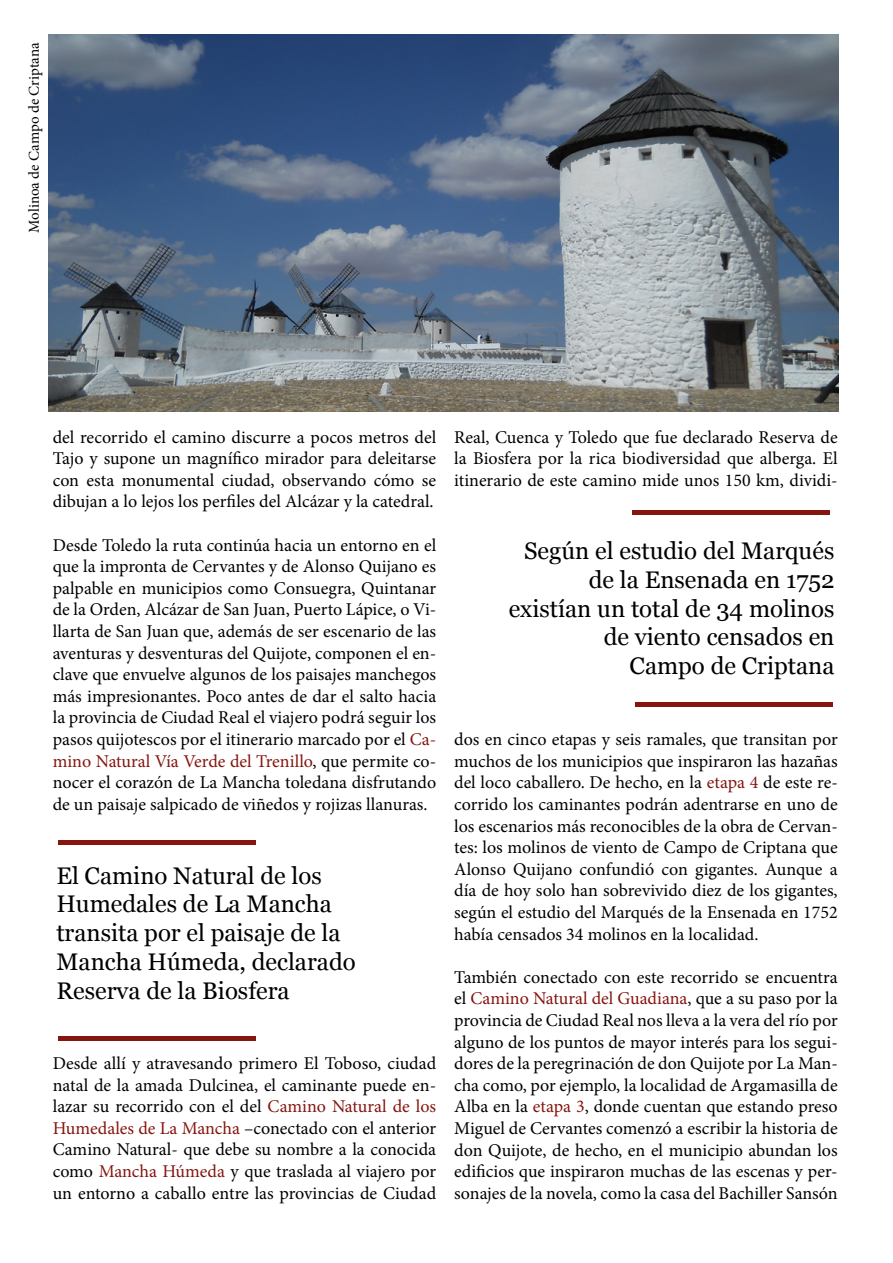
<style>
.page{position:relative;width:893px;height:1263px;background:#fff}
.page>*{position:absolute;margin:0;border:0;box-sizing:border-box;transform-origin:0 0}
.t1{font:24px/28.8px "Georgia";color:#000}
.t2{font:18px/21.6px "Minion Pro";color:#000;text-align:justify}
.t3{font:15px "Minion Pro";color:#000}
.s1{color:#85150f}
</style>
<div class="page">
<img style="left:49px;top:34px;width:790px;height:378px">
<div style="left:635px;top:702px;width:197px;height:5px;background:#85150f"></div>
<div style="left:632px;top:510px;width:197px;height:5px;background:#85150f"></div>
<div style="left:58px;top:1036px;width:197px;height:5px;background:#85150f"></div>
<div style="left:58px;top:840px;width:197px;height:5px;background:#85150f"></div>
<p class="t3" style="left:24px;top:233px;width:192px;rotate:-90deg">Molinoa de Campo de Criptana</p>
<p class="t2" style="left:53px;top:426px;width:385px">del recorrido el camino discurre a pocos metros del Tajo y supone un magnífico mirador para deleitarse con esta monumental ciudad, observando cómo se dibujan a lo lejos los perfiles del Alcázar y la catedral.</p>
<p class="t2" style="left:53px;top:534px;width:385px">Desde Toledo la ruta continúa hacia un entorno en el que la impronta de Cervantes y de Alonso Quijano es palpable en municipios como Consuegra, Quintanar de la Orden, Alcázar de San Juan, Puerto Lápice, o Vi&shy;llarta de San Juan que, además de ser escenario de las aventuras y desventuras del Quijote, componen el en&shy;clave que envuelve algunos de los paisajes manchegos más impresionantes. Poco antes de dar el salto hacia la provincia de Ciudad Real el viajero podrá seguir los pasos quijotescos por el itinerario marcado por el <span class="s1">Ca&shy;mino Natural Vía Verde del Trenillo</span>, que permite co&shy;nocer el corazón de La Mancha toledana disfrutando de un paisaje salpicado de viñedos y rojizas llanuras.</p>
<h1 class="t1" style="left:56px;top:861px;width:301px">El Camino Natural de los<br>Humedales de La Mancha transita por el paisaje de la<br>Mancha Húmeda, declarado<br>Reserva de la Biosfera</h1>
<p class="t2" style="left:53px;top:1052px;width:385px">Desde allí y atravesando primero El Toboso, ciudad natal de la amada Dulcinea, el caminante puede en&shy;lazar su recorrido con el del <span class="s1">Camino Natural de los Humedales de La Mancha</span> –conectado con el anterior Camino Natural- que debe su nombre a la conocida como <span class="s1">Mancha Húmeda</span> y que traslada al viajero por un entorno a caballo entre las provincias de Ciudad</p>
<p class="t2" style="left:454px;top:426px;width:385px">Real, Cuenca y Toledo que fue declarado Reserva de la Biosfera por la rica biodiversidad que alberga. El itinerario de este camino mide unos 150 km, dividi-</p>
<h1 class="t1" style="left:509px;top:537px;width:327px;text-align:right">Según el estudio del Marqués de la Ensenada en 1752 existían un total de 34 molinos de viento censados en<br>Campo de Criptana</h1>
<p class="t2" style="left:454px;top:729px;width:385px">dos en cinco etapas y seis ramales, que transitan por muchos de los municipios que inspiraron las hazañas del loco caballero. De hecho, en la <span class="s1">etapa 4</span> de este re&shy;corrido los caminantes podrán adentrarse en uno de los escenarios más reconocibles de la obra de Cervan&shy;tes: los molinos de viento de Campo de Criptana que Alonso Quijano confundió con gigantes. Aunque a día de hoy solo han sobrevivido diez de los gigantes, según el estudio del Marqués de la Ensenada en 1752 había censados 34 molinos en la localidad.</p>
<p class="t2" style="left:454px;top:966px;width:385px">También conectado con este recorrido se encuentra el <span class="s1">Camino Natural del Guadiana</span>, que a su paso por la provincia de Ciudad Real nos lleva a la vera del río por alguno de los puntos de mayor interés para los segui&shy;dores de la peregrinación de don Quijote por La Man&shy;cha como, por ejemplo, la localidad de Argamasilla de Alba en la <span class="s1">etapa 3</span>, donde cuentan que estando preso Miguel de Cervantes comenzó a escribir la historia de don Quijote, de hecho, en el municipio abundan los edificios que inspiraron muchas de las escenas y per&shy;sonajes de la novela, como la casa del Bachiller Sansón</p>
</div>
